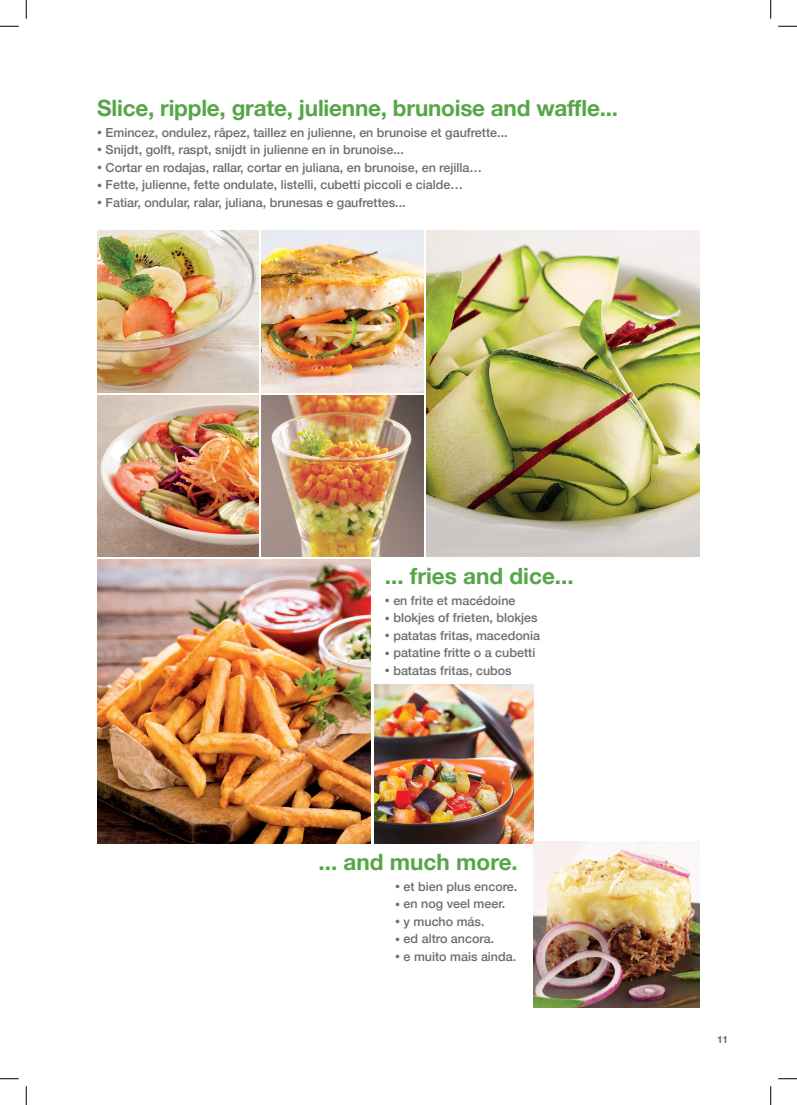
<style>
.page{position:relative;width:797px;height:1105px;background:#fff}
.page>*{position:absolute;margin:0;border:0;box-sizing:border-box;transform-origin:0 0}
.t1{font:700 22.5px "Helvetica Neue";letter-spacing:-.01em;color:#57a549}
.t2{font:500 12.5px "Helvetica Neue";color:#6c6d70}
.t3{font:700 10px "Helvetica Neue";color:#6c6d70}
.s1{font-family:"Helvetica Neue LT Com";font-weight:400;font-stretch:condensed;font-size:10px}
</style>
<div class="page">
<img style="left:375px;top:684px;width:158px;height:159px">
<img style="left:97px;top:231px;width:161px;height:161px">
<img style="left:261px;top:231px;width:162px;height:161px">
<img style="left:97px;top:395px;width:161px;height:161px">
<img style="left:261px;top:395px;width:162px;height:161px">
<img style="left:426px;top:231px;width:273px;height:325px">
<img style="left:97px;top:560px;width:274px;height:283px">
<img style="left:533px;top:842px;width:166px;height:166px">
<svg style="left:0;top:25px;width:19px;height:2px"></svg>
<svg style="left:778px;top:25px;width:19px;height:2px"></svg>
<svg style="left:0;top:1078px;width:19px;height:1px"></svg>
<svg style="left:778px;top:1078px;width:19px;height:1px"></svg>
<svg style="left:25px;top:0;width:2px;height:19px"></svg>
<svg style="left:25px;top:1086px;width:2px;height:19px"></svg>
<svg style="left:770px;top:0;width:1px;height:19px"></svg>
<svg style="left:770px;top:1086px;width:1px;height:19px"></svg>
<h1 class="t1" style="left:97px;top:90px;width:522px">Slice, ripple, grate, julienne, brunoise and waffle...</h1>
<p class="t2" style="left:97px;top:122px;width:412px"><span class="s1">•</span> Emincez, ondulez, râpez, taillez en julienne, en brunoise et gaufrette...</p>
<p class="t2" style="left:97px;top:140px;width:308px"><span class="s1">•</span> Snijdt, golft, raspt, snijdt in julienne en in brunoise...</p>
<p class="t2" style="left:97px;top:157px;width:386px"><span class="s1">•</span> Cortar en rodajas, rallar, cortar en juliana, en brunoise, en rejilla…</p>
<p class="t2" style="left:97px;top:175px;width:367px"><span class="s1">•</span> Fette, julienne, fette ondulate, listelli, cubetti piccoli e cialde…</p>
<p class="t2" style="left:97px;top:192px;width:310px"><span class="s1">•</span> Fatiar, ondular, ralar, juliana, brunesas e gaufrettes...</p>
<h1 class="t1" style="left:385px;top:558px;width:190px">... fries and dice...</h1>
<p class="t2" style="left:385px;top:590px;width:132px"><span class="s1">•</span> en frite et macédoine</p>
<p class="t2" style="left:385px;top:608px;width:154px"><span class="s1">•</span> blokjes of frieten, blokjes</p>
<p class="t2" style="left:385px;top:625px;width:157px"><span class="s1">•</span> patatas fritas, macedonia</p>
<p class="t2" style="left:385px;top:643px;width:152px"><span class="s1">•</span> patatine fritte o a cubetti</p>
<p class="t2" style="left:385px;top:660px;width:128px"><span class="s1">•</span> batatas fritas, cubos</p>
<h1 class="t1" style="left:318px;top:844px;width:201px">... and much more.</h1>
<p class="t2" style="left:395px;top:876px;width:124px"><span class="s1">•</span> et bien plus encore.</p>
<p class="t2" style="left:395px;top:894px;width:111px"><span class="s1">•</span> en nog veel meer.</p>
<p class="t2" style="left:395px;top:911px;width:91px"><span class="s1">•</span> y mucho más.</p>
<p class="t2" style="left:395px;top:929px;width:101px"><span class="s1">•</span> ed altro ancora.</p>
<p class="t2" style="left:395px;top:946px;width:123px"><span class="s1">•</span> e muito mais ainda.</p>
<p class="t3" style="left:717px;top:1032px;width:13px">11</p>
</div>
